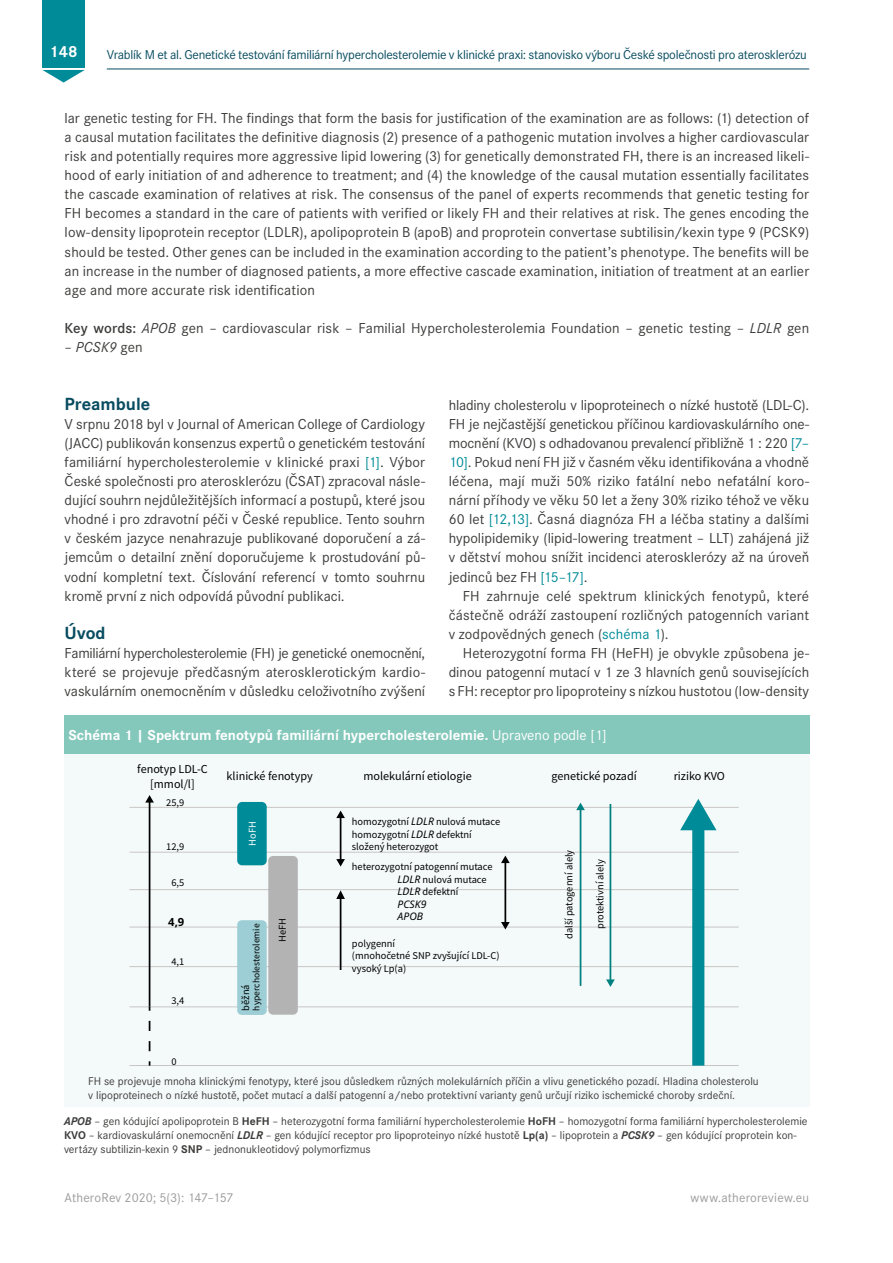
<style>
.page{position:relative;width:893px;height:1263px;background:#fff}
.page>*{position:absolute;margin:0;border:0;box-sizing:border-box;transform-origin:0 0}
.t1{font:700 18.3px "Corporate S Pro";color:#084c60}
.t2{font:700 16.65px "Corporate S Pro";color:#fff}
.t3{font:15px/19px "Corporate S Pro";letter-spacing:.005em;color:#3d3c3b;text-align:justify}
.t4{font:700 15px "Corporate S Pro";color:#fff}
.t5{font:italic 15px "Corporate S Pro";letter-spacing:.005em;color:#3d3c3b}
.t6{font:13.35px "Corporate S Pro";letter-spacing:-.02em;color:#084c60}
.t7{font:13.35px "Corporate S Pro";letter-spacing:.01em;color:#9c9c9c}
.t8{font:12.15px/14.5px "Source Sans Pro";color:#010202;text-align:center}
.t9{font:11.7px/14px "Corporate S Pro";color:#3d3c3b}
.t10{font:700 11.25px "Noto Sans";color:#010202}
.t11{font:10.35px/12.5px "Source Sans Pro";color:#010202}
.t12{font:italic 10.35px/12.5px "Noto Sans";color:#010202}
.t13{font:10.35px "Source Sans Pro";color:#fff}
.t14{font:9.6px "Source Sans Pro";color:#010202}
.s1{font-weight:600}
.s2{font-style:italic}
.s3{font-style:normal}
.s4{color:#008b98}
.s5{font-weight:400}
.s6{font-family:"Noto Sans";font-style:italic}
.s7{font-weight:700;font-style:italic}
.s8{font-weight:700}
</style>
<div class="page">
<hr style="left:107px;top:69px;width:702px;height:1px;background:#084c60">
<svg style="left:42px;top:70px;width:43px;height:13px"></svg>
<div style="left:42px;top:0;width:43px;height:68px;background:#008b98"></div>
<div style="left:64px;top:725px;width:745px;height:381px;background:#f4faf9"></div>
<div style="left:64px;top:715px;width:745px;height:39px;background:#84c8bb"></div>
<hr style="left:129px;top:807px;width:610px;height:1px;background:#c7c6c5">
<hr style="left:129px;top:852px;width:610px;height:1px;background:#c7c6c5">
<hr style="left:129px;top:889px;width:610px;height:1px;background:#c7c6c5">
<hr style="left:129px;top:927px;width:610px;height:1px;background:#c7c6c5">
<hr style="left:129px;top:966px;width:610px;height:1px;background:#c7c6c5">
<hr style="left:129px;top:1007px;width:610px;height:1px;background:#c7c6c5">
<hr style="left:129px;top:1065px;width:610px;height:1px;background:#c7c6c5">
<hr style="left:149px;top:801px;width:1px;height:205px;background:#010202">
<svg style="left:145px;top:795px;width:9px;height:8px"></svg>
<hr style="left:340px;top:817px;width:1px;height:43px;background:#010202">
<svg style="left:336px;top:859px;width:9px;height:8px"></svg>
<svg style="left:336px;top:811px;width:9px;height:7px"></svg>
<hr style="left:580px;top:809px;width:1px;height:177px;background:#008181">
<svg style="left:576px;top:803px;width:9px;height:7px"></svg>
<hr style="left:609px;top:804px;width:2px;height:177px;background:#008181">
<svg style="left:606px;top:979px;width:9px;height:8px"></svg>
<hr style="left:504px;top:862px;width:2px;height:61px;background:#010202">
<svg style="left:501px;top:922px;width:9px;height:7px"></svg>
<svg style="left:501px;top:856px;width:9px;height:7px"></svg>
<hr style="left:340px;top:898px;width:1px;height:72px;background:#010202">
<svg style="left:336px;top:890px;width:9px;height:9px"></svg>
<svg style="left:149px;top:1006px;width:1px;height:45px"></svg>
<div style="left:237px;top:920px;width:30px;height:95px;background:#9dced5;border-radius:5px"></div>
<div style="left:268px;top:856px;width:30px;height:159px;background:#b3b3b3;border-radius:5px"></div>
<div style="left:237px;top:802px;width:30px;height:63px;background:#008b98;border-radius:5px"></div>
<div style="left:692px;top:825px;width:12px;height:241px;background:#008b98"></div>
<svg style="left:680px;top:799px;width:36px;height:31px"></svg>
<p class="t2" style="left:49px;top:45px;width:30px">148</p>
<p class="t6" style="left:107px;top:49px;width:701px">Vrablík M et al. Genetické testování familiární hypercholesterolemie v klinické praxi: stanovisko výboru České společnosti pro aterosklerózu</p>
<p class="t3" style="left:65px;top:109px;width:746px">lar genetic testing for FH. The findings that form the basis for justification of the examination are as follows: (1) detection of a causal mutation facilitates the definitive diagnosis (2) presence of a pathogenic mutation involves a higher cardiovascular risk and potentially requires more aggressive lipid lowering (3) for genetically demonstrated FH, there is an increased likeli&shy;hood of early initiation of and adherence to treatment; and (4) the knowledge of the causal mutation essentially facilitates the cascade examination of relatives at risk. The consensus of the panel of experts recommends that genetic testing for FH becomes a standard in the care of patients with verified or likely FH and their relatives at risk. The genes encoding the low-density lipoprotein receptor (LDLR), apolipoprotein B (apoB) and proprotein convertase subtilisin/kexin type 9 (PCSK9) should be tested. Other genes can be included in the examination according to the patient’s phenotype. The benefits will be an increase in the number of diagnosed patients, a more effective cascade examination, initiation of treatment at an earlier age and more accurate risk identification</p>
<p class="t3" style="left:65px;top:319px;width:746px"><span class="s1">Key words:</span> <span class="s2">APOB</span> gen – cardiovascular risk – Familial Hypercholesterolemia Foundation – genetic testing – <span class="s2">LDLR</span> gen</p>
<p class="t5" style="left:65px;top:341px;width:80px"><span class="s3">–</span> PCSK9 <span class="s3">gen</span></p>
<p class="t1" style="left:65px;top:396px;width:87px">Preambule</p>
<p class="t3" style="left:65px;top:415px;width:362px">V srpnu 2018 byl v Journal of American College of Cardiology (JACC) publikován konsenzus expertů o genetickém testování familiární hypercholesterolemie v klinické praxi <span class="s4">[1]</span>. Výbor České společnosti pro aterosklerózu (ČSAT) zpracoval násle&shy;dující souhrn nejdůležitějších informací a postupů, které jsou vhodné i pro zdravotní péči v České republice. Tento souhrn v českém jazyce nenahrazuje publikované doporučení a zá&shy;jemcům o detailní znění doporučujeme k prostudování pů&shy;vodní kompletní text. Číslování referencí v tomto souhrnu kromě první z nich odpovídá původní publikaci.</p>
<p class="t1" style="left:65px;top:626px;width:42px">Úvod</p>
<p class="t3" style="left:65px;top:644px;width:362px">Familiární hypercholesterolemie (FH) je genetické onemocnění, které se projevuje předčasným aterosklerotickým kardio&shy;vaskulárním onemocněním v důsledku celoživotního zvýšení</p>
<p class="t3" style="left:449px;top:396px;width:362px">hladiny cholesterolu v lipoproteinech o nízké hustotě (LDL-C).<br>FH je nejčastější genetickou příčinou kardiovaskulárního one&shy;mocnění (KVO) s odhadovanou prevalencí přibližně 1 : 220 <span class="s4">[7– 10]</span>. Pokud není FH již v časném věku identifikována a vhodně léčena, mají muži 50% riziko fatální nebo nefatální koro&shy;nární příhody ve věku 50 let a ženy 30% riziko téhož ve věku 60 let <span class="s4">[12,13]</span>. Časná diagnóza FH a léčba statiny a dalšími hypolipid emiky (lipid-lowering treatment – LLT) zahájená již v dětství mohou snížit incidenci aterosklerózy až na úroveň jedinců bez FH <span class="s4">[15–17]</span>.</p>
<p class="t3" style="left:449px;top:587px;width:362px;text-indent:14px">FH zahrnuje celé spektrum klinických fenotypů, které částečně odráží zastoupení rozličných patogenních variant v zodpovědných genech (<span class="s4">schéma 1</span>).</p>
<p class="t3" style="left:449px;top:644px;width:362px;text-indent:14px">Heterozygotní forma FH (HeFH) je obvykle způsobena je&shy;dinou patogenní mutací v 1 ze 3 hlavních genů souvisejících s FH: receptor pro lipoproteiny s nízkou hustotou (low-density</p>
<p class="t4" style="left:68px;top:729px;width:540px">Schéma 1 | Spektrum fenotypů familiární hypercholesterolemie. <span class="s5">Upraveno podle [1]</span></p>
<p class="t8" style="left:137px;top:763px;width:72px">fenotyp LDL-C [mmol/l]</p>
<p class="t8" style="left:227px;top:770px;width:88px">klinické fenotypy</p>
<p class="t8" style="left:363px;top:770px;width:110px">molekulární etiologie</p>
<p class="t11" style="left:352px;top:817px;width:150px">homozygotní <span class="s6">LDLR</span> nulová mutace homozygotní <span class="s6">LDLR</span> defektní složený heterozygot</p>
<p class="t11" style="left:166px;top:797px;width:20px">25,9</p>
<p class="t11" style="left:166px;top:841px;width:20px">12,9</p>
<p class="t11" style="left:171px;top:878px;width:14px">6,5</p>
<p class="t10" style="left:168px;top:915px;width:18px">4,9</p>
<p class="t11" style="left:171px;top:956px;width:14px">4,1</p>
<p class="t11" style="left:171px;top:996px;width:14px">3,4</p>
<p class="t13" style="left:248px;top:846px;width:26px;rotate:-90deg">HoFH</p>
<p class="t11" style="left:398px;top:862px;width:96px;text-indent:-46px">heterozygotní patogenní mutace<br><span class="s6">LDLR</span> nulová mutace<br><span class="s6">LDLR</span> defektní</p>
<p class="t12" style="left:398px;top:898px;width:30px">PCSK9<br>APOB</p>
<p class="t11" style="left:352px;top:938px;width:149px">polygenní<br>(mnohočetné SNP zvyšující LDL-C) vysoký Lp(a)</p>
<p class="t14" style="left:253px;top:1011px;width:89px;rotate:-90deg">hypercholesterolemie</p>
<p class="t11" style="left:277px;top:942px;width:25px;rotate:-90deg">HeFH</p>
<p class="t11" style="left:240px;top:1011px;width:28px;rotate:-90deg">běžná</p>
<p class="t11" style="left:172px;top:1056px;width:7px">0</p>
<p class="t8" style="left:551px;top:770px;width:87px">genetické pozadí</p>
<p class="t8" style="left:674px;top:770px;width:53px">riziko KVO</p>
<p class="t11" style="left:564px;top:939px;width:91px;rotate:-90deg">další patogenní alely</p>
<p class="t11" style="left:595px;top:929px;width:72px;rotate:-90deg">protektivní alely</p>
<p class="t9" style="left:88px;top:1075px;width:672px">FH se projevuje mnoha klinickými fenotypy, které jsou důsledkem různých molekulárních příčin a vlivu genetického pozadí. Hladina cholesterolu v lipoproteinech o nízké hustotě, počet mutací a další patogenní a/nebo protektivní varianty genů určují riziko ischemické choroby srdeční.</p>
<p class="t9" style="left:64px;top:1114px;width:745px"><span class="s7">APOB</span> – gen kódující apolipoprotein B <span class="s8">HeFH</span> – heterozygotní forma familiární hypercholesterolemie <span class="s8">HoFH</span> – homozygotní forma familiární hypercholesterolemie<br><span class="s8">KVO</span> – kardiovaskulární onemocnění <span class="s7">LDLR</span> – gen kódující receptor pro lipoproteinyo nízké hustotě <span class="s8">Lp(a)</span> – lipoprotein a <span class="s7">PCSK9</span> – gen kódující proprotein kon&shy;vertázy subtilizin-kexin 9 <span class="s8">SNP</span> – jednonukleotidový polymorfizmus</p>
<p class="t7" style="left:65px;top:1193px;width:171px">AtheroRev 2020; 5(3): 147–157</p>
<p class="t7" style="left:690px;top:1193px;width:120px">www.atheroreview.eu</p>
</div>
